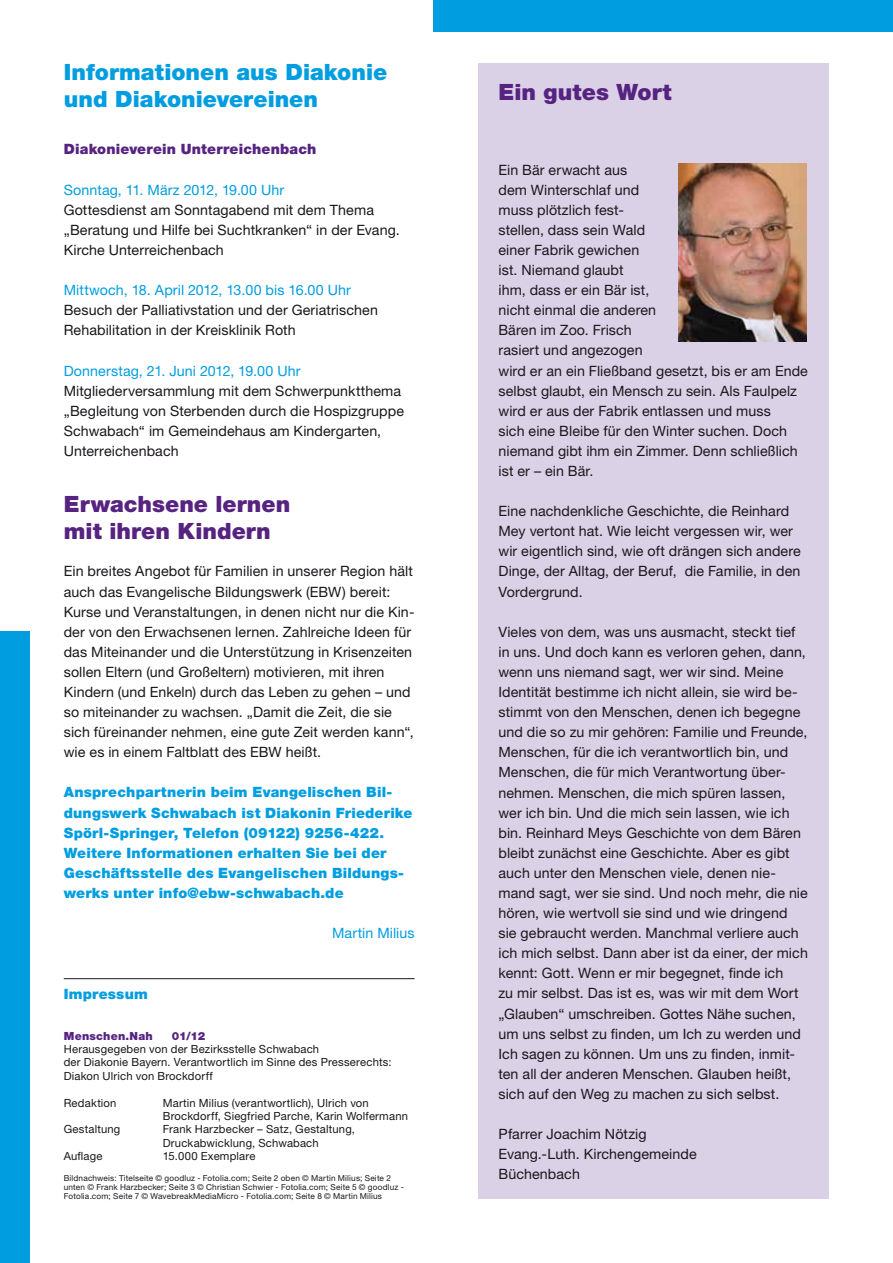
<style>
.page{position:relative;width:893px;height:1263px;background:#fff}
.page>*{position:absolute;margin:0;border:0;box-sizing:border-box;transform-origin:0 0}
.t1{font:900 22.5px/26.8px "Helvetica Neue LT Std";color:#572381}
.t2{font:900 22.5px/26.8px "Helvetica Neue LT Std";color:#009ee0}
.t3{font:14.25px/20.1px "Helvetica Neue LT Std";letter-spacing:.005em;color:#1a171c}
.t4{font:900 14.25px/20.1px "Helvetica Neue LT Std";letter-spacing:.01em;color:#009ee0}
.t5{font:14.25px "Helvetica Neue LT Std";letter-spacing:.005em;color:#009ee0}
.t6{font:900 14.25px "Helvetica Neue LT Std";letter-spacing:.01em;color:#572381}
.t7{font:11.25px/13.4px "Helvetica Neue LT Std";letter-spacing:.015em;color:#1a171c}
.t8{font:900 11.25px "Helvetica Neue LT Std";letter-spacing:.02em;color:#572381}
.t9{font:8.25px/9px "Helvetica Neue LT Std";letter-spacing:.02em;color:#1a171c}
</style>
<div class="page">
<hr style="left:64px;top:978px;width:351px;height:1px;background:#1a171c">
<div style="left:434px;top:0;width:459px;height:32px;background:#009ee0"></div>
<div style="left:0;top:631px;width:30px;height:632px;background:#009ee0"></div>
<div style="left:478px;top:64px;width:351px;height:1135px;background:#dbd1e6"></div>
<img style="left:679px;top:163px;width:127px;height:179px">
<h1 class="t2" style="left:64px;top:58px;width:325px">Informationen aus Diakonie und Diakonievereinen</h1>
<p class="t6" style="left:64px;top:141px;width:254px">Diakonieverein Unterreichenbach</p>
<p class="t5" style="left:64px;top:181px;width:222px">Sonntag, 11. März 2012, 19.00 Uhr</p>
<p class="t3" style="left:64px;top:199px;width:338px">Gottesdienst am Sonntagabend mit dem Thema „Beratung und Hilfe bei Suchtkranken“ in der Evang.<br>Kirche Unterreichenbach</p>
<p class="t5" style="left:64px;top:282px;width:289px">Mittwoch, 18. April 2012, 13.00 bis 16.00 Uhr</p>
<p class="t3" style="left:64px;top:300px;width:316px">Besuch der Palliativstation und der Geriatrischen<br>Rehabilitation in der Kreisklinik Roth</p>
<p class="t5" style="left:64px;top:362px;width:238px">Donnerstag, 21. Juni 2012, 19.00 Uhr</p>
<p class="t3" style="left:64px;top:380px;width:342px">Mitgliederversammlung mit dem Schwerpunktthema „Begleitung von Sterbenden durch die Hospizgruppe Schwabach“ im Gemeindehaus am Kindergarten, Unterreichenbach</p>
<h1 class="t1" style="left:64px;top:491px;width:228px">Erwachsene lernen mit ihren Kindern</h1>
<p class="t3" style="left:64px;top:561px;width:352px">Ein breites Angebot für Familien in unserer Region hält auch das Evangelische Bildungswerk (EBW) bereit:<br>Kurse und Veranstaltungen, in denen nicht nur die Kin&shy;der von den Erwachsenen lernen. Zahlreiche Ideen für das Miteinander und die Unterstützung in Krisenzeiten sollen Eltern (und Großeltern) motivieren, mit ihren Kindern (und Enkeln) durch das Leben zu gehen – und so miteinander zu wachsen. „Damit die Zeit, die sie sich füreinander nehmen, eine gute Zeit werden kann“, wie es in einem Faltblatt des EBW heißt.</p>
<p class="t4" style="left:64px;top:782px;width:350px">Ansprechpartnerin beim Evangelischen Bil&shy;dungswerk Schwabach ist Diakonin Friederike Spörl-Springer, Telefon (09122) 9256-422.<br>Weitere Informationen erhalten Sie bei der Geschäftsstelle des Evangelischen Bildungs&shy;werks unter info@ebw-schwabach.de</p>
<p class="t5" style="left:332px;top:924px;width:84px">Martin Milius</p>
<p class="t4" style="left:64px;top:984px;width:86px">Impressum</p>
<p class="t8" style="left:64px;top:1029px;width:91px">Menschen.Nah</p>
<p class="t8" style="left:172px;top:1029px;width:35px">01/12</p>
<p class="t7" style="left:64px;top:1042px;width:329px">Herausgegeben von der Bezirksstelle Schwabach<br>der Diakonie Bayern. Verantwortlich im Sinne des Presserechts:<br>Diakon Ulrich von Brockdorff</p>
<p class="t7" style="left:64px;top:1096px;width:54px">Redaktion</p>
<p class="t7" style="left:163px;top:1096px;width:247px">Martin Milius (verantwortlich), Ulrich von<br>Brockdorff, Siegfried Parche, Karin Wolfermann</p>
<p class="t7" style="left:64px;top:1122px;width:58px">Gestaltung</p>
<p class="t7" style="left:163px;top:1122px;width:194px">Frank Harzbecker – Satz, Gestaltung,<br>Druckabwicklung, Schwabach</p>
<p class="t7" style="left:64px;top:1149px;width:40px">Auflage</p>
<p class="t7" style="left:163px;top:1149px;width:94px">15.000 Exemplare</p>
<p class="t9" style="left:64px;top:1173px;width:342px">Bildnachweis: Titelseite © goodluz - Fotolia.com; Seite 2 oben © Martin Milius; Seite 2 unten © Frank Harzbecker; Seite 3 © Christian Schwier - Fotolia.com; Seite 5 © goodluz -<br>Fotolia.com; Seite 7 © WavebreakMediaMicro - Fotolia.com; Seite 8 © Martin Milius</p>
<h1 class="t1" style="left:498px;top:78px;width:175px">Ein gutes Wort</h1>
<p class="t3" style="left:498px;top:159px;width:311px">Ein Bär erwacht aus<br>dem Winterschlaf und<br>muss plötzlich fest-<br>stellen, dass sein Wald<br>einer Fabrik gewichen<br>ist. Niemand glaubt<br>ihm, dass er ein Bär ist,<br>nicht einmal die anderen<br>Bären im Zoo. Frisch<br>rasiert und angezogen<br>wird er an ein Fließband gesetzt, bis er am Ende selbst glaubt, ein Mensch zu sein. Als Faulpelz wird er aus der Fabrik entlassen und muss<br>sich eine Bleibe für den Winter suchen. Doch niemand gibt ihm ein Zimmer. Denn schließlich ist er – ein Bär.</p>
<p class="t3" style="left:498px;top:501px;width:304px">Eine nachdenkliche Geschichte, die Reinhard Mey vertont hat. Wie leicht vergessen wir, wer wir eigentlich sind, wie oft drängen sich andere Dinge, der Alltag, der Beruf, die Familie, in den Vordergrund.</p>
<p class="t3" style="left:498px;top:621px;width:311px">Vieles von dem, was uns ausmacht, steckt tief in uns. Und doch kann es verloren gehen, dann, wenn uns niemand sagt, wer wir sind. Meine Identität bestimme ich nicht allein, sie wird be&shy;stimmt von den Menschen, denen ich begegne und die so zu mir gehören: Familie und Freunde, Menschen, für die ich verantwortlich bin, und Menschen, die für mich Verantwortung über&shy;nehmen. Menschen, die mich spüren lassen, wer ich bin. Und die mich sein lassen, wie ich bin. Reinhard Meys Geschichte von dem Bären bleibt zunächst eine Geschichte. Aber es gibt auch unter den Menschen viele, denen nie&shy;mand sagt, wer sie sind. Und noch mehr, die nie hören, wie wertvoll sie sind und wie dringend sie gebraucht werden. Manchmal verliere auch ich mich selbst. Dann aber ist da einer, der mich kennt: Gott. Wenn er mir begegnet, finde ich<br>zu mir selbst. Das ist es, was wir mit dem Wort „Glauben“ umschreiben. Gottes Nähe suchen, um uns selbst zu finden, um Ich zu werden und Ich sagen zu können. Um uns zu finden, inmit&shy;ten all der anderen Menschen. Glauben heißt, sich auf den Weg zu machen zu sich selbst.</p>
<p class="t3" style="left:498px;top:1124px;width:200px">Pfarrer Joachim Nötzig<br>Evang.-Luth. Kirchengemeinde<br>Büchenbach</p>
</div>
